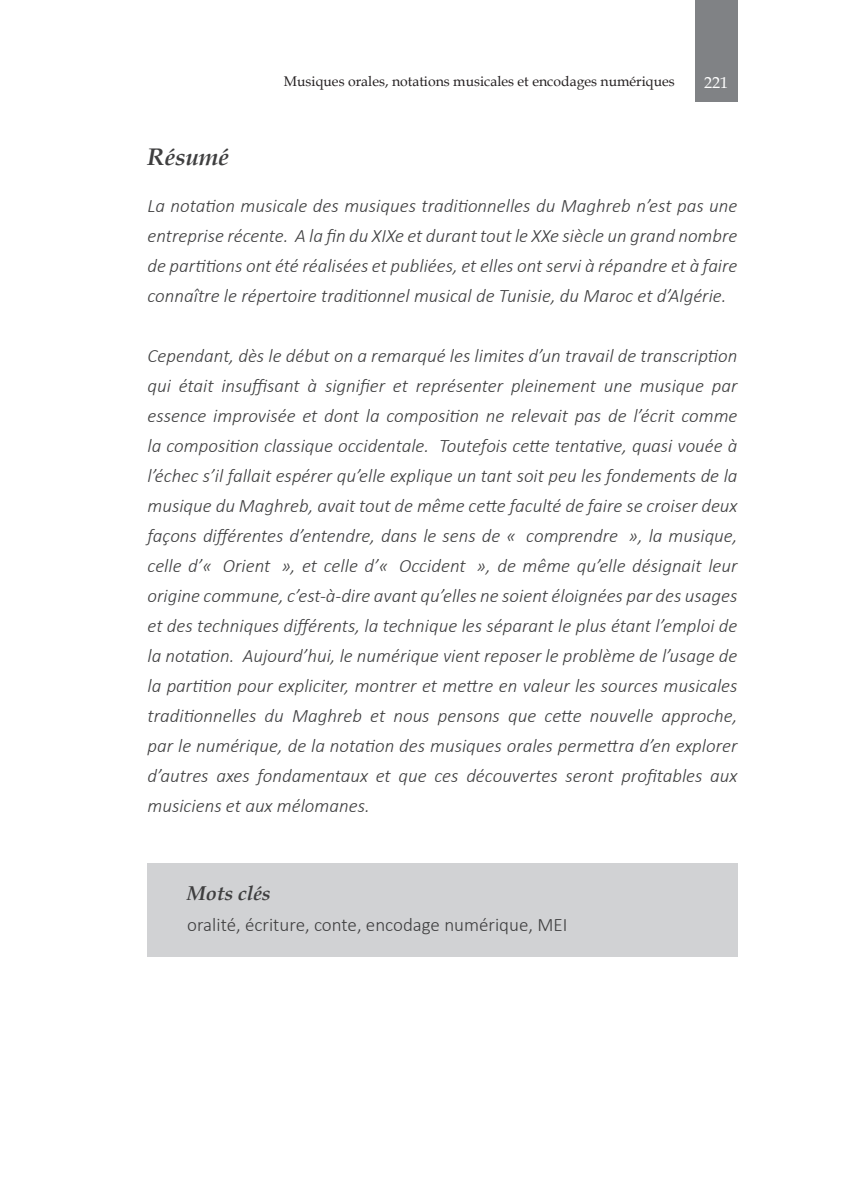
<style>
.page{position:relative;width:851px;height:1191px;background:#fff}
.page>*{position:absolute;margin:0;border:0;box-sizing:border-box;transform-origin:0 0}
.t1{font:italic 700 24px "Book Antiqua";letter-spacing:-.01em;color:#3e3e3f}
.t2{font:italic 700 20px "Book Antiqua";letter-spacing:-.01em;color:#3e3e3f}
.t3{font:italic 300 19px/30px "Calibri";color:#3e3e3f;text-align:justify}
.t4{font:300 19px "Calibri";color:#3e3e3f}
.t5{font:16px "Book Antiqua";color:#fff}
.t6{font:14px "Book Antiqua";color:#231f20}
</style>
<div class="page">
<div style="left:694px;top:0;width:43px;height:102px;background:#808285"></div>
<div style="left:147px;top:863px;width:590px;height:94px;background:#d1d2d4"></div>
<p class="t6" style="left:284px;top:73px;width:392px">Musiques orales, notations musicales et encodages numériques</p>
<p class="t5" style="left:704px;top:73px;width:25px">221</p>
<p class="t1" style="left:147px;top:143px;width:83px">Résumé</p>
<p class="t3" style="left:147px;top:192px;width:591px">La notation musicale des musiques traditionnelles du Maghreb n’est pas une entreprise récente. A la fin du XIXe et durant tout le XXe siècle un grand nombre de partitions ont été réalisées et publiées, et elles ont servi à répandre et à faire connaître le répertoire traditionnel musical de Tunisie, du Maroc et d’Algérie.</p>
<p class="t3" style="left:147px;top:342px;width:592px">Cependant, dès le début on a remarqué les limites d’un travail de transcription qui était insuffisant à signifier et représenter pleinement une musique par essence improvisée et dont la composition ne relevait pas de l’écrit comme la composition classique occidentale. Toutefois cette tentative, quasi vouée à l’échec s’il fallait espérer qu’elle explique un tant soit peu les fondements de la musique du Maghreb, avait tout de même cette faculté de faire se croiser deux façons différentes d’entendre, dans le sens de « comprendre », la musique, celle d’« Orient », et celle d’« Occident », de même qu’elle désignait leur origine commune, c’est-à-dire avant qu’elles ne soient éloignées par des usages et des techniques différents, la technique les séparant le plus étant l’emploi de la notation. Aujourd’hui, le numérique vient reposer le problème de l’usage de la partition pour expliciter, montrer et mettre en valeur les sources musicales traditionnelles du Maghreb et nous pensons que cette nouvelle approche, par le numérique, de la notation des musiques orales permettra d’en explorer d’autres axes fondamentaux et que ces découvertes seront profitables aux musiciens et aux mélomanes.</p>
<p class="t2" style="left:187px;top:881px;width:85px">Mots clés</p>
<p class="t4" style="left:187px;top:917px;width:381px">oralité, écriture, conte, encodage numérique, MEI</p>
</div>
